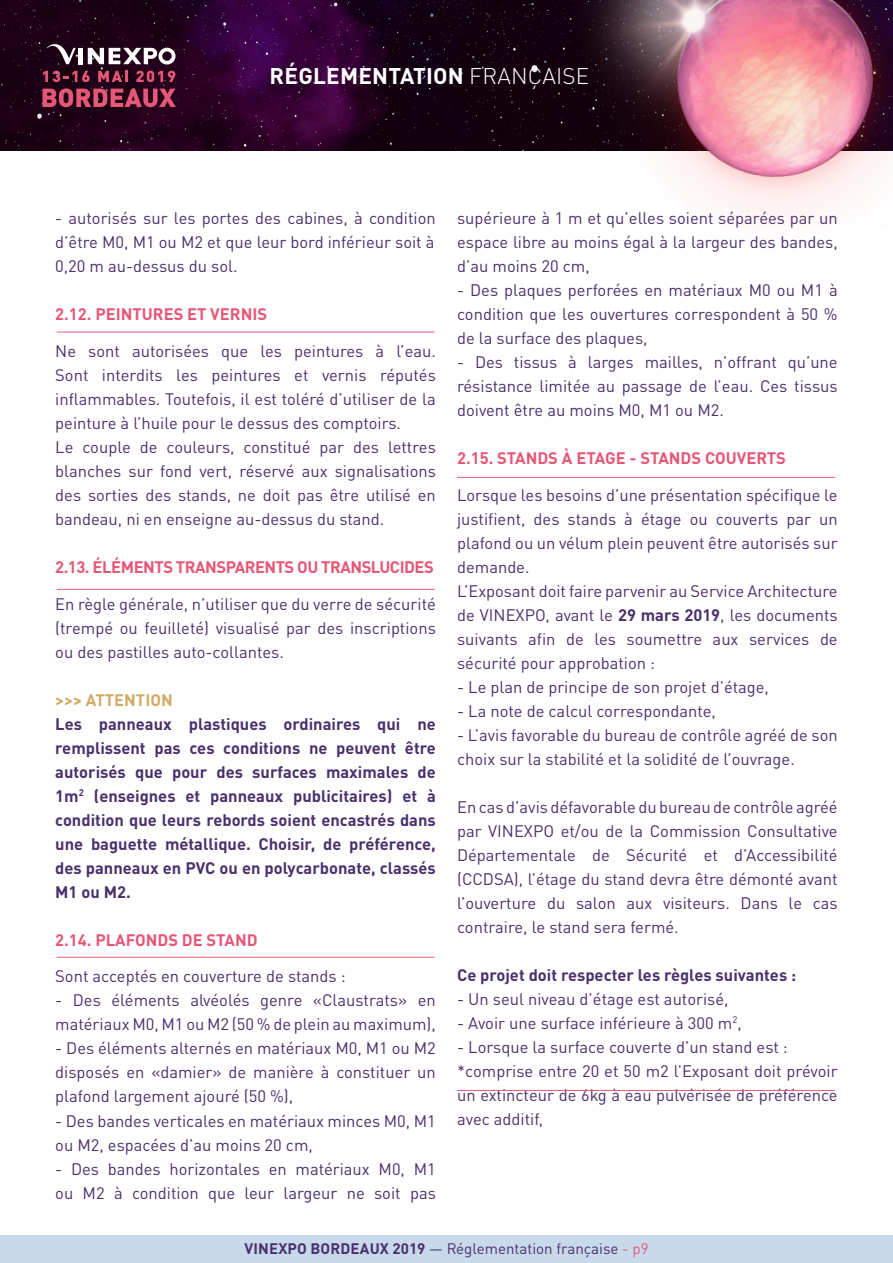
<style>
.page{position:relative;width:893px;height:1263px;background:#fff}
.page>*{position:absolute;margin:0;border:0;box-sizing:border-box;transform-origin:0 0}
.t1{font:700 22.5px "DINOT";letter-spacing:.01em;color:#fff}
.t2{font:16.5px/24px "DINOT";color:#4a306c;text-align:justify}
.t3{font:700 16.5px/24px "DINOT";color:#4a306c;text-align:justify}
.t4{font:700 16.5px "DINOT";letter-spacing:-.005em;color:#e65777}
.t5{font:700 16.5px "DINOT";letter-spacing:-.03em;color:#e65777}
.t6{font:700 16.5px "DINOT";color:#d2aa68}
.t7{font:15.15px "DINOT";color:#4a306c}
.s1{font-weight:300}
.s2{font-weight:700}
.s3{color:#e65777}
</style>
<div class="page">
<img style="left:0;top:0;width:516px;height:150px">
<img style="left:516px;top:0;width:377px;height:211px">
<hr style="left:79px;top:48px;width:4px;height:16px;background:#fff">
<svg style="left:88px;top:48px;width:88px;height:17px"></svg>
<svg style="left:47px;top:43px;width:29px;height:21px"></svg>
<svg style="left:43px;top:88px;width:133px;height:19px;background:#92324e"></svg>
<svg style="left:43px;top:71px;width:47px;height:11px"></svg>
<svg style="left:98px;top:71px;width:30px;height:11px"></svg>
<svg style="left:136px;top:71px;width:39px;height:11px"></svg>
<div style="left:0;top:1235px;width:893px;height:28px;background:#c8d9eb"></div>
<hr style="left:57px;top:332px;width:377px;height:1px;background:#e65777">
<hr style="left:57px;top:589px;width:377px;height:1px;background:#e65777">
<hr style="left:457px;top:477px;width:378px;height:1px;background:#e65777">
<hr style="left:457px;top:1090px;width:378px;height:1px;background:#e65777">
<hr style="left:57px;top:957px;width:377px;height:1px;background:#e65777">
<h1 class="t1" style="left:270px;top:58px;width:321px">RÉGLEMENTATION <span class="s1">FRANÇAISE</span></h1>
<p class="t2" style="left:55px;top:205px;width:382px">- autorisés sur les portes des cabines, à condition d’être M0, M1 ou M2 et que leur bord inférieur soit à 0,20 m au-dessus du sol.</p>
<p class="t4" style="left:55px;top:301px;width:213px">2.12. PEINTURES ET VERNIS</p>
<p class="t2" style="left:55px;top:337px;width:382px;text-align:left">Ne sont autorisées que les peintures à l’eau.<br>Sont interdits les peintures et vernis réputés inflammables. Toutefois, il est toléré d’utiliser de la peinture à l’huile pour le dessus des comptoirs.<br>Le couple de couleurs, constitué par des lettres blanches sur fond vert, réservé aux signalisations des sorties des stands, ne doit pas être utilisé en bandeau, ni en enseigne au-dessus du stand.</p>
<p class="t5" style="left:55px;top:554px;width:380px">2.13. ÉLÉMENTS TRANSPARENTS OU TRANSLUCIDES</p>
<p class="t2" style="left:55px;top:590px;width:382px">En règle générale, n’utiliser que du verre de sécurité (trempé ou feuilleté) visualisé par des inscriptions ou des pastilles auto-collantes.</p>
<p class="t6" style="left:55px;top:687px;width:119px">&gt;&gt;&gt; ATTENTION</p>
<p class="t3" style="left:55px;top:710px;width:382px">Les panneaux plastiques ordinaires qui ne remplissent pas ces conditions ne peuvent être autorisés que pour des surfaces maximales de 1m<sup>2</sup> (enseignes et panneaux publicitaires) et à condition que leurs rebords soient encastrés dans une baguette métallique. Choisir, de préférence, des panneaux en PVC ou en polycarbonate, classés M1 ou M2.</p>
<p class="t4" style="left:55px;top:927px;width:204px">2.14. PLAFONDS DE STAND</p>
<p class="t2" style="left:55px;top:963px;width:292px">Sont acceptés en couverture de stands :</p>
<p class="t2" style="left:55px;top:987px;width:382px">- Des éléments alvéolés genre «Claustrats» en matériaux M0, M1 ou M2 (50 % de plein au maximum),</p>
<p class="t2" style="left:55px;top:1035px;width:382px">- Des éléments alternés en matériaux M0, M1 ou M2 disposés en «damier» de manière à constituer un plafond largement ajouré (50 %),</p>
<p class="t2" style="left:55px;top:1107px;width:382px">- Des bandes verticales en matériaux minces M0, M1 ou M2, espacées d’au moins 20 cm,</p>
<p class="t2" style="left:55px;top:1155px;width:382px">- Des bandes horizontales en matériaux M0, M1 ou M2 à condition que leur largeur ne soit pas</p>
<p class="t2" style="left:457px;top:205px;width:382px">supérieure à 1 m et qu’elles soient séparées par un espace libre au moins égal à la largeur des bandes, d’au moins 20 cm,</p>
<p class="t2" style="left:457px;top:277px;width:382px">- Des plaques perforées en matériaux M0 ou M1 à condition que les ouvertures correspondent à 50 % de la surface des plaques,</p>
<p class="t2" style="left:457px;top:349px;width:382px">- Des tissus à larges mailles, n’offrant qu’une résistance limitée au passage de l’eau. Ces tissus doivent être au moins M0, M1 ou M2.</p>
<p class="t4" style="left:457px;top:445px;width:330px">2.15. STANDS À ETAGE - STANDS COUVERTS</p>
<p class="t2" style="left:457px;top:482px;width:382px;text-align:left">Lorsque les besoins d’une présentation spécifique le justifient, des stands à étage ou couverts par un plafond ou un vélum plein peuvent être autorisés sur demande.<br>L’Exposant doit faire parvenir au Service Architecture de VINEXPO, avant le <span class="s2">29 mars 2019</span>, les documents suivants afin de les soumettre aux services de sécurité pour approbation :</p>
<p class="t2" style="left:457px;top:674px;width:313px">- Le plan de principe de son projet d’étage,</p>
<p class="t2" style="left:457px;top:698px;width:260px">- La note de calcul correspondante,</p>
<p class="t2" style="left:457px;top:722px;width:382px">- L’avis favorable du bureau de contrôle agréé de son choix sur la stabilité et la solidité de l’ouvrage.</p>
<p class="t2" style="left:457px;top:794px;width:382px">En cas d’avis défavorable du bureau de contrôle agréé par VINEXPO et/ou de la Commission Consultative Départementale de Sécurité et d’Accessibilité (CCDSA), l’étage du stand devra être démonté avant l’ouverture du salon aux visiteurs. Dans le cas contraire, le stand sera fermé.</p>
<p class="t3" style="left:457px;top:962px;width:341px">Ce projet doit respecter les règles suivantes :</p>
<p class="t2" style="left:457px;top:986px;width:273px">- Un seul niveau d’étage est autorisé,</p>
<p class="t2" style="left:457px;top:1010px;width:286px">- Avoir une surface inférieure à 300 m<sup>2</sup>,</p>
<p class="t2" style="left:457px;top:1033px;width:382px;text-align:left">- Lorsque la surface couverte d’un stand est : *comprise entre 20 et 50 m2 l’Exposant doit prévoir un extincteur de 6kg à eau pulvérisée de préférence avec additif,</p>
<p class="t7" style="left:244px;top:1236px;width:406px"><span class="s2">VINEXPO BORDEAUX 2019</span> — Réglementation française <span class="s3">- p9</span></p>
</div>
